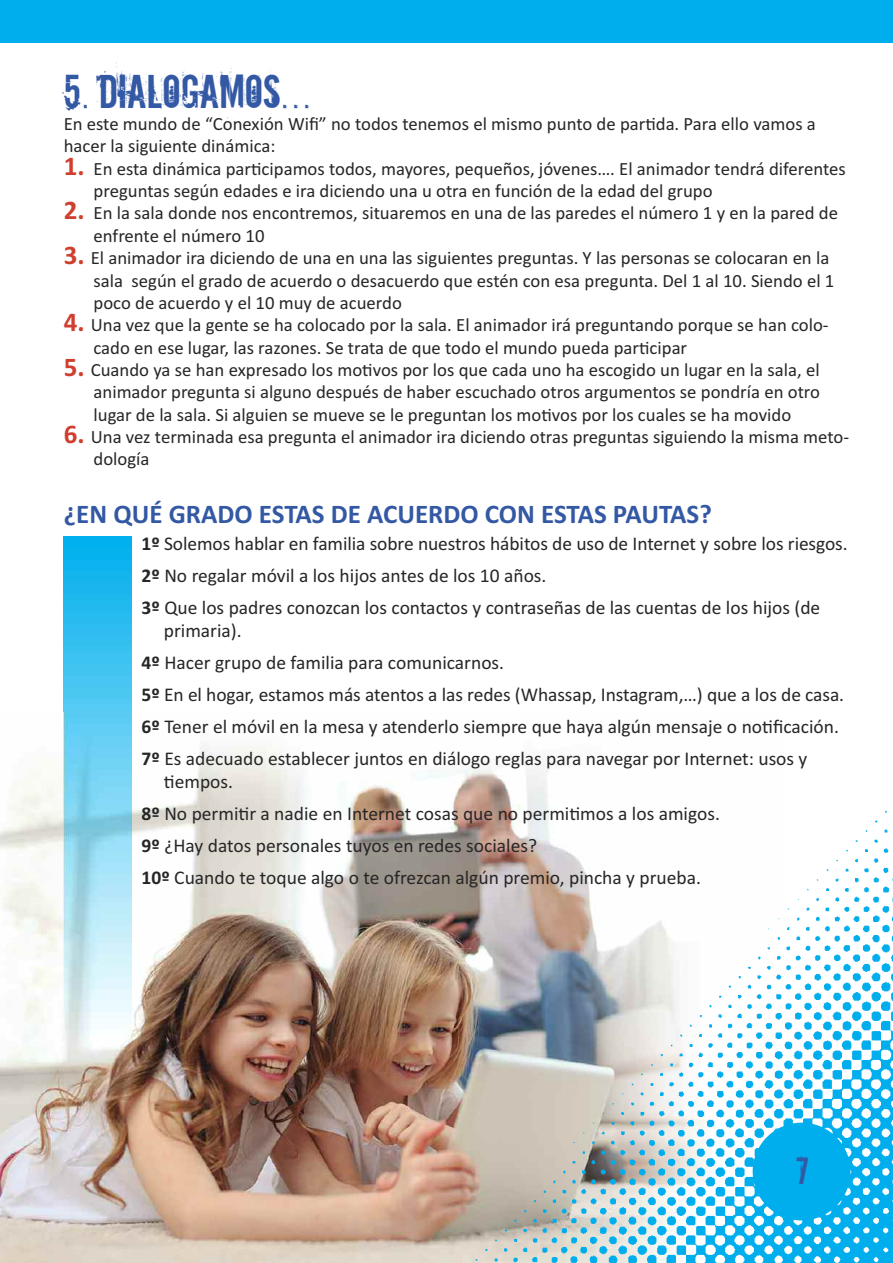
<style>
.page{position:relative;width:893px;height:1263px;background:#fff}
.page>*{position:absolute;margin:0;border:0;box-sizing:border-box;transform-origin:0 0}
.t1{font:45px "Downcome";color:#3358a4}
.t2{font:36px "Downcome";color:#3358a4}
.t3{font:700 27px "Calibri";color:#3358a4}
.t4{font:19.5px/32px "Calibri";color:#272627}
.t5{font:18.75px/22.4px "Calibri";color:#272627}
.s1{font-weight:700;font-size:27px;color:#cf3f2f}
.s2{font-weight:700}
</style>
<div class="page">
<img style="left:1px;top:712px;width:416px;height:551px">
<img style="left:417px;top:764px;width:476px;height:499px">
<div style="left:0;top:0;width:893px;height:43px;background:#00aded"></div>
<div style="left:753px;top:1123px;width:97px;height:97px;background:#00aded;border-radius:50%"></div>
<img style="left:64px;top:537px;width:68px;height:503px">
<h1 class="t1" style="left:64px;top:66px;width:248px">5. DIALOGAMOS…</h1>
<p class="t5" style="left:64px;top:112px;width:754px">En este mundo de “Conexión Wifi” no todos tenemos el mismo punto de partida. Para ello vamos a hacer la siguiente dinámica:</p>
<p class="t5" style="left:94px;top:157px;width:754px;text-indent:-30px"><span class="s1">1.</span> En esta dinámica participamos todos, mayores, pequeños, jóvenes…. El animador tendrá diferentes preguntas según edades e ira diciendo una u otra en función de la edad del grupo</p>
<p class="t5" style="left:94px;top:202px;width:746px;text-indent:-30px"><span class="s1">2.</span> En la sala donde nos encontremos, situaremos en una de las paredes el número 1 y en la pared de enfrente el número 10</p>
<p class="t5" style="left:94px;top:247px;width:742px;text-indent:-30px"><span class="s1">3.</span> El animador ira diciendo de una en una las siguientes preguntas. Y las personas se colocaran en la sala según el grado de acuerdo o desacuerdo que estén con esa pregunta. Del 1 al 10. Siendo el 1 poco de acuerdo y el 10 muy de acuerdo</p>
<p class="t5" style="left:94px;top:314px;width:737px;text-indent:-30px"><span class="s1">4.</span> Una vez que la gente se ha colocado por la sala. El animador irá preguntando porque se han colo&shy;cado en ese lugar, las razones. Se trata de que todo el mundo pueda participar</p>
<p class="t5" style="left:94px;top:358px;width:728px;text-align:justify;text-indent:-30px"><span class="s1">5.</span> Cuando ya se han expresado los motivos por los que cada uno ha escogido un lugar en la sala, el animador pregunta si alguno después de haber escuchado otros argumentos se pondría en otro lugar de la sala. Si alguien se mueve se le preguntan los motivos por los cuales se ha movido</p>
<p class="t5" style="left:94px;top:425px;width:757px;text-indent:-30px"><span class="s1">6.</span> Una vez terminada esa pregunta el animador ira diciendo otras preguntas siguiendo la misma meto&shy;dología</p>
<h3 class="t3" style="left:64px;top:498px;width:650px">¿EN QUÉ GRADO ESTAS DE ACUERDO CON ESTAS PAUTAS?</h3>
<p class="t4" style="left:142px;top:527px;width:708px"><span class="s2">1º</span> Solemos hablar en familia sobre nuestros hábitos de uso de Internet y sobre los riesgos.<br><span class="s2">2º</span> No regalar móvil a los hijos antes de los 10 años.<br><span class="s2">3º</span> Que los padres conozcan los contactos y contraseñas de las cuentas de los hijos (de</p>
<p class="t4" style="left:142px;top:614px;width:704px;text-indent:22px">primaria).<br><span class="s2">4º</span> Hacer grupo de familia para comunicarnos.<br><span class="s2">5º</span> En el hogar, estamos más atentos a las redes (Whassap, Instagram,…) que a los de casa.<br><span class="s2">6º</span> Tener el móvil en la mesa y atenderlo siempre que haya algún mensaje o notificación.<br><span class="s2">7º</span> Es adecuado establecer juntos en diálogo reglas para navegar por Internet: usos y</p>
<p class="t4" style="left:142px;top:765px;width:580px;text-indent:22px">tiempos.<br><span class="s2">8º</span> No permitir a nadie en Internet cosas que no permitimos a los amigos.<br><span class="s2">9º</span> ¿Hay datos personales tuyos en redes sociales?<br><span class="s2">10º</span> Cuando te toque algo o te ofrezcan algún premio, pincha y prueba.</p>
<h2 class="t2" style="left:796px;top:1150px;width:15px">7</h2>
</div>
